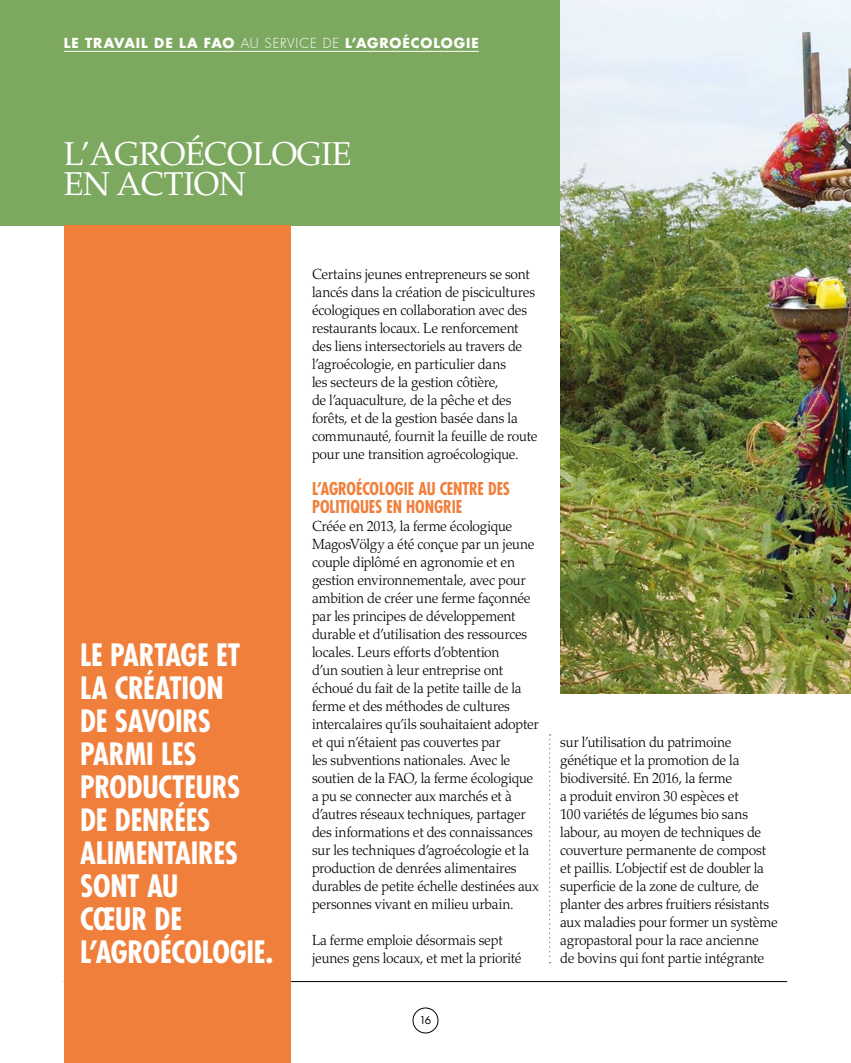
<style>
.page{position:relative;width:851px;height:1063px;background:#fff}
.page>*{position:absolute;margin:0;border:0;box-sizing:border-box;transform-origin:0 0}
.LITTLETITLE{font:33px/30px "Palatino LT Std";letter-spacing:-.01em;color:#fff}
.PULLQUOTE{font:700 condensed 30px/33px "Futura Std";letter-spacing:-.01em;color:#fff}
.TEXT_HEADINGS{font:700 condensed 17.25px/18px "Futura Std";letter-spacing:-.005em;color:#f07f3c;scale:.95 1}
.TEXT__FR{font:300 14.7px/18px "Palatino LT Std";letter-spacing:-.015em;color:#000;scale:.96 1}
.t1{font:700 13.5px "Futura Std";letter-spacing:.065em;color:#fff}
.t2{font:10.5px "Futura Std";color:#000}
.s1{font-weight:300}
</style>
<div class="page">
<div style="left:412px;top:1008px;width:26px;height:25px;border:1px solid #000;border-radius:50%"></div>
<hr style="left:64px;top:981px;width:723px;height:1px;background:#000">
<div style="left:0;top:0;width:850px;height:225px;background:#7da85f"></div>
<div style="left:64px;top:225px;width:227px;height:838px;background:#f07f3c"></div>
<img style="left:560px;top:0;width:290px;height:693px">
<svg style="left:549px;top:734px;width:1px;height:229px"></svg>
<hr style="left:64px;top:51px;width:415px;height:1px;background:#fff">
<p class="t1" style="left:64px;top:34px;width:416px">LE TRAVAIL DE LA FAO <span class="s1">AU SERVICE DE</span> L’AGROÉCOLOGIE</p>
<p class="LITTLETITLE" style="left:64px;top:139px;width:289px">L’AGROÉCOLOGIE<br>EN ACTION</p>
<p class="PULLQUOTE" style="left:80px;top:638px;width:195px">LE PARTAGE ET<br>LA CRÉATION<br>DE SAVOIRS<br>PARMI LES<br>PRODUCTEURS<br>DE DENRÉES<br>ALIMENTAIRES<br>SONT AU<br>CŒUR DE<br>L’AGROÉCOLOGIE.</p>
<p class="TEXT__FR" style="left:312px;top:265px;width:236px">Certains jeunes entrepreneurs se sont lancés dans la création de piscicultures écologiques en collaboration avec des restaurants locaux. Le renforcement des liens intersectoriels au travers de l’agroécologie, en particulier dans<br>les secteurs de la gestion côtière,<br>de l’aquaculture, de la pêche et des forêts, et de la gestion basée dans la communauté, fournit la feuille de route pour une transition agroécologique.</p>
<p class="TEXT_HEADINGS" style="left:312px;top:480px;width:210px">L’AGROÉCOLOGIE AU CENTRE DES<br>POLITIQUES EN HONGRIE</p>
<p class="TEXT__FR" style="left:312px;top:517px;width:238px">Créée en 2013, la ferme écologique MagosVölgy a été conçue par un jeune couple diplômé en agronomie et en gestion environnementale, avec pour ambition de créer une ferme façonnée par les principes de développement durable et d’utilisation des ressources locales. Leurs efforts d’obtention<br>d’un soutien à leur entreprise ont échoué du fait de la petite taille de la ferme et des méthodes de cultures intercalaires qu’ils souhaitaient adopter et qui n’étaient pas couvertes par<br>les subventions nationales. Avec le soutien de la FAO, la ferme écologique a pu se connecter aux marchés et à d’autres réseaux techniques, partager des informations et des connaissances sur les techniques d’agroécologie et la production de denrées alimentaires durables de petite échelle destinées aux personnes vivant en milieu urbain.</p>
<p class="TEXT__FR" style="left:312px;top:931px;width:220px">La ferme emploie désormais sept jeunes gens locaux, et met la priorité</p>
<p class="t2" style="left:419px;top:1014px;width:13px">16</p>
<p class="TEXT__FR" style="left:560px;top:733px;width:228px">sur l’utilisation du patrimoine génétique et la promotion de la biodiversité. En 2016, la ferme<br>a produit environ 30 espèces et<br>100 variétés de légumes bio sans labour, au moyen de techniques de couverture permanente de compost et paillis. L’objectif est de doubler la superficie de la zone de culture, de planter des arbres fruitiers résistants aux maladies pour former un système agropastoral pour la race ancienne<br>de bovins qui font partie intégrante</p>
</div>
